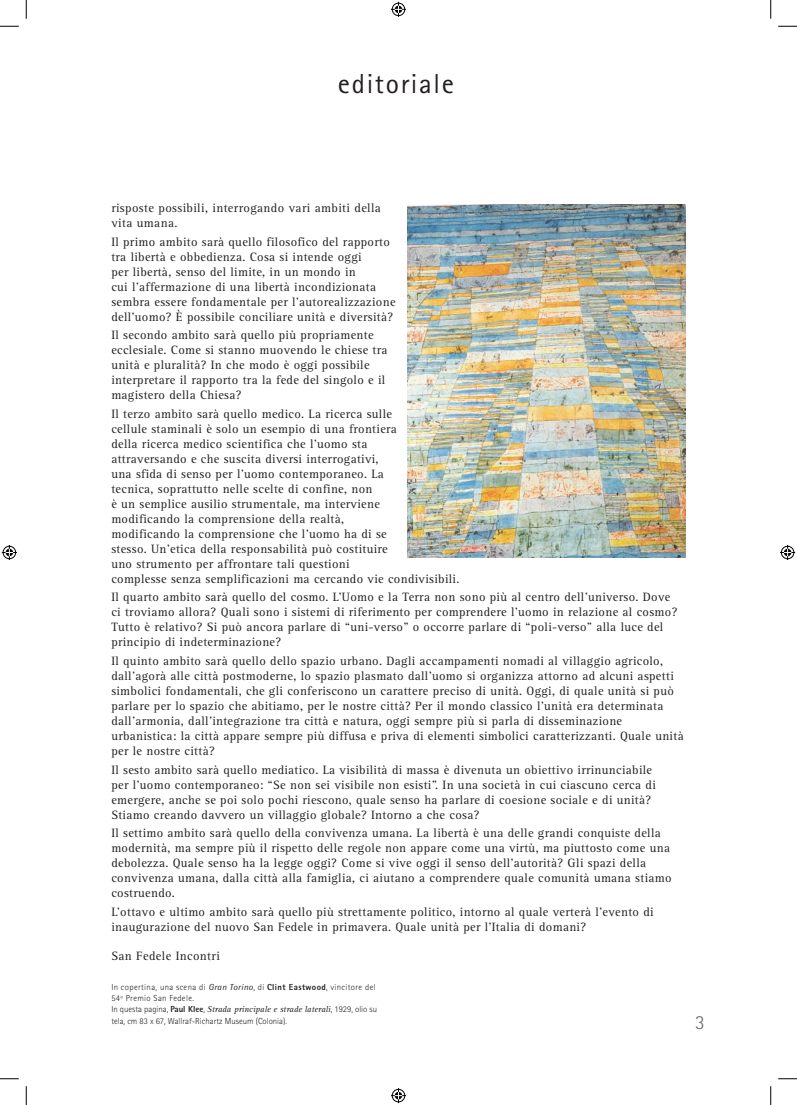
<style>
.page{position:relative;width:797px;height:1105px;background:#fff}
.page>*{position:absolute;margin:0;border:0;box-sizing:border-box;transform-origin:0 0}
.t1{font:27.5px "Agfa Rotis Sans Serif";letter-spacing:.06em;color:#231f20}
.t2{font:300 20px "Agfa Rotis Sans Serif";color:#656568}
.t3{font:12.5px/15px "Agfa Rotis Serif";letter-spacing:.025em;color:#231f20}
.t4{font:300 8.75px/11.2px "Agfa Rotis Sans Serif";letter-spacing:.04em;color:#231f20}
.t5{font:italic 8.75px "Agfa Rotis Serif";color:#231f20}
.t6{font:300 8.75px "Agfa Rotis Sans Serif";color:#231f20}
.s1{font-family:"Agfa Rotis Semisans";font-weight:400;font-style:italic}
.s2{font-weight:800}
.s3{font-family:"Agfa Rotis Sans Serif";font-weight:300;font-style:normal}
.s4{font-family:"Agfa Rotis Sans Serif";font-weight:800;font-style:normal}
</style>
<div class="page">
<img style="left:407px;top:204px;width:278px;height:353px">
<svg style="left:0;top:25px;width:19px;height:2px"></svg>
<svg style="left:778px;top:25px;width:19px;height:2px"></svg>
<svg style="left:0;top:1078px;width:19px;height:1px"></svg>
<svg style="left:778px;top:1078px;width:19px;height:1px"></svg>
<svg style="left:25px;top:0;width:2px;height:19px"></svg>
<svg style="left:25px;top:1086px;width:2px;height:19px"></svg>
<svg style="left:770px;top:0;width:1px;height:19px"></svg>
<svg style="left:770px;top:1086px;width:1px;height:19px"></svg>
<svg style="left:391px;top:2px;width:15px;height:15px"></svg>
<svg style="left:391px;top:1088px;width:15px;height:15px"></svg>
<svg style="left:2px;top:545px;width:15px;height:15px"></svg>
<svg style="left:780px;top:545px;width:15px;height:15px"></svg>
<h1 class="t1" style="left:338px;top:68px;width:118px">editoriale</h1>
<p class="t3" style="left:111px;top:201px;width:271px">risposte possibili, interrogando vari ambiti della vita umana.</p>
<p class="t3" style="left:111px;top:234px;width:286px">Il primo ambito sarà quello filosofico del rapporto tra libertà e obbedienza. Cosa si intende oggi<br>per libertà, senso del limite, in un mondo in<br>cui l’affermazione di una libertà incondizionata sembra essere fondamentale per l’autorealizzazione dell’uomo? È possibile conciliare unità e diversità?</p>
<p class="t3" style="left:111px;top:328px;width:278px">Il secondo ambito sarà quello più propriamente ecclesiale. Come si stanno muovendo le chiese tra unità e pluralità? In che modo è oggi possibile interpretare il rapporto tra la fede del singolo e il magistero della Chiesa?</p>
<p class="t3" style="left:111px;top:407px;width:349px">Il terzo ambito sarà quello medico. La ricerca sulle<br>cellule staminali è solo un esempio di una frontiera<br>della ricerca medico scientifica che l’uomo sta<br>attraversando e che suscita diversi interrogativi,<br>una sfida di senso per l’uomo contemporaneo. La<br>tecnica, soprattutto nelle scelte di confine, non<br>è un semplice ausilio strumentale, ma interviene<br>modificando la comprensione della realtà,<br>modificando la comprensione che l’uomo ha di se<br>stesso. Un’etica della responsabilità può costituire<br>uno strumento per affrontare tali questioni<br>complesse senza semplificazioni ma cercando vie condivisibili.</p>
<p class="t3" style="left:111px;top:590px;width:567px">Il quarto ambito sarà quello del cosmo. L’Uomo e la Terra non sono più al centro dell’universo. Dove ci troviamo allora? Quali sono i sistemi di riferimento per comprendere l’uomo in relazione al cosmo?<br>Tutto è relativo? Si può ancora parlare di “uni-verso” o occorre parlare di “poli-verso” alla luce del principio di indeterminazione?</p>
<p class="t3" style="left:111px;top:654px;width:574px">Il quinto ambito sarà quello dello spazio urbano. Dagli accampamenti nomadi al villaggio agricolo, dall’agorà alle città postmoderne, lo spazio plasmato dall’uomo si organizza attorno ad alcuni aspetti simbolici fondamentali, che gli conferiscono un carattere preciso di unità. Oggi, di quale unità si può parlare per lo spazio che abitiamo, per le nostre città? Per il mondo classico l’unità era determinata dall’armonia, dall’integrazione tra città e natura, oggi sempre più si parla di disseminazione urbanistica: la città appare sempre più diffusa e priva di elementi simbolici caratterizzanti. Quale unità per le nostre città?</p>
<p class="t3" style="left:111px;top:762px;width:546px">Il sesto ambito sarà quello mediatico. La visibilità di massa è divenuta un obiettivo irrinunciabile per l’uomo contemporaneo: “Se non sei visibile non esisti”. In una società in cui ciascuno cerca di emergere, anche se poi solo pochi riescono, quale senso ha parlare di coesione sociale e di unità?<br>Stiamo creando davvero un villaggio globale? Intorno a che cosa?</p>
<p class="t3" style="left:111px;top:826px;width:562px">Il settimo ambito sarà quello della convivenza umana. La libertà è una delle grandi conquiste della modernità, ma sempre più il rispetto delle regole non appare come una virtù, ma piuttosto come una debolezza. Quale senso ha la legge oggi? Come si vive oggi il senso dell’autorità? Gli spazi della convivenza umana, dalla città alla famiglia, ci aiutano a comprendere quale comunità umana stiamo costruendo.</p>
<p class="t3" style="left:111px;top:904px;width:544px">L’ottavo e ultimo ambito sarà quello più strettamente politico, intorno al quale verterà l’evento di inaugurazione del nuovo San Fedele in primavera. Quale unità per l’Italia di domani?</p>
<p class="t3" style="left:111px;top:949px;width:110px">San Fedele Incontri</p>
<p class="t4" style="left:111px;top:981px;width:266px">In copertina, una scena di <span class="s1">Gran Torino</span>, di <span class="s2">Clint Eastwood</span>, vincitore del<br>54º Premio San Fedele.</p>
<p class="t5" style="left:111px;top:1004px;width:267px"><span class="s3">In questa pagina,</span> <span class="s4">Paul Klee</span><span class="s3">,</span> Strada principale e strade laterali<span class="s3">, 1929, olio su</span></p>
<p class="t6" style="left:111px;top:1016px;width:177px">tela, cm 83 x 67, Wallraf-Richartz Museum (Colonia).</p>
<h2 class="t2" style="left:695px;top:1011px;width:11px">3</h2>
</div>
